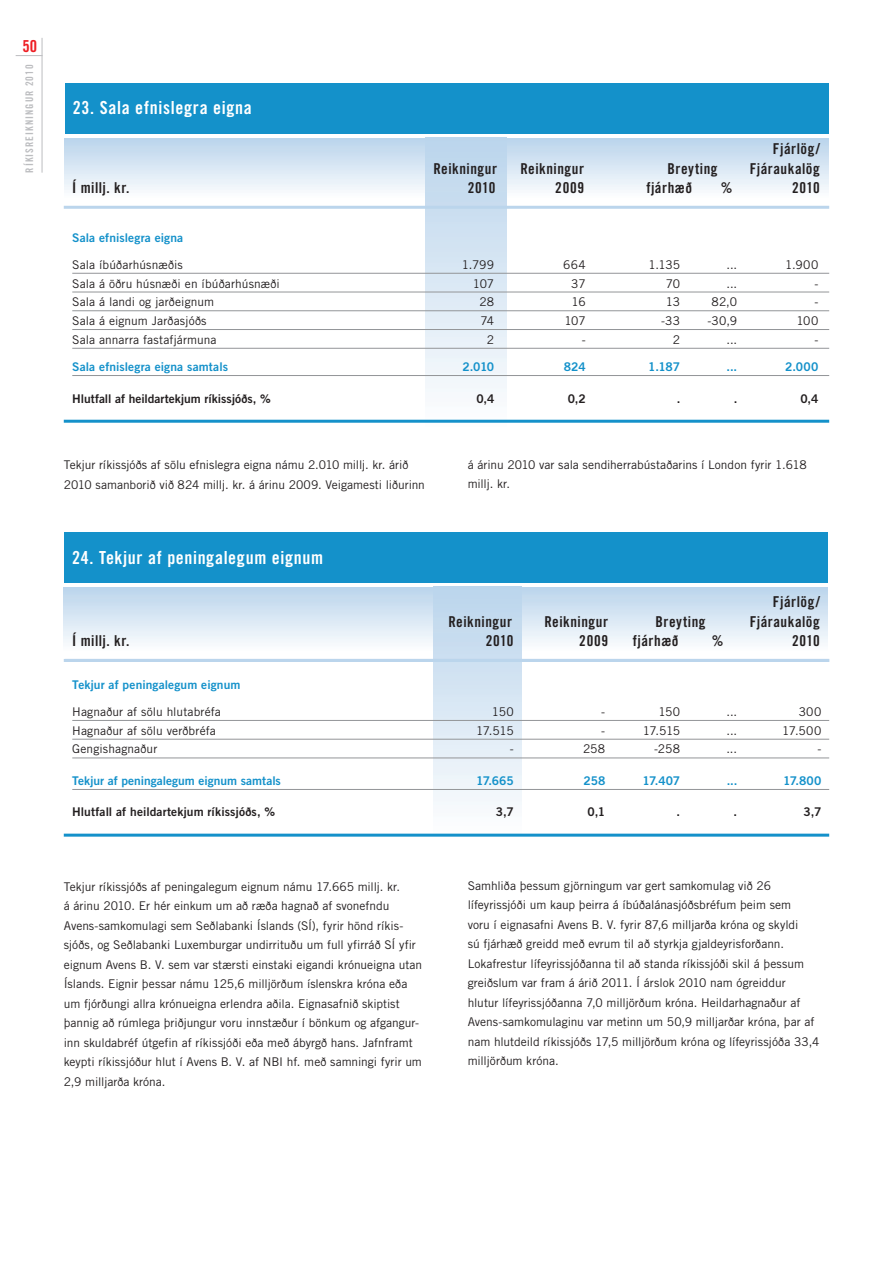
<style>
.page{position:relative;width:893px;height:1263px;background:#fff}
.page>*{position:absolute;margin:0;border:0;box-sizing:border-box;transform-origin:0 0}
.t1{font:18px "Trade Gothic LT Std Bd Cn 20";letter-spacing:.035em;color:#fff}
.t2{font:16.5px "Trade Gothic LT Std Bd Cn 20";color:#ee1d23}
.t3{font:15px "Trade Gothic LT Std Bd Cn 20";letter-spacing:.035em;color:#231f20}
.t4{font:12px/19.5px "Trade Gothic LT Std";color:#231f20}
.t5{font:12px "Trade Gothic LT Std Bd 2";letter-spacing:.005em;color:#1491ca}
.t6{font:12px "Trade Gothic LT Std Bd 2";letter-spacing:.005em;color:#231f20}
.t7{font:10.5px "Trade Gothic LT Std Bd Cn 20";letter-spacing:.1em;color:#bcbdc0}
</style>
<div class="page">
<hr style="left:42px;top:38px;width:1px;height:135px;background:#bcbdc0">
<svg style="left:16px;top:55px;width:27px;height:1px"></svg>
<div style="left:64px;top:587px;width:764px;height:64px;background:linear-gradient(to bottom,#bad4ec,#fbfdfe)"></div>
<div style="left:434px;top:587px;width:88px;height:248px;background:linear-gradient(to bottom,#bbd5ec,#f9fbfc)"></div>
<div style="left:64px;top:532px;width:764px;height:50px;background:#1491ca"></div>
<hr style="left:64px;top:659px;width:765px;height:3px;background:#bbd5ec">
<hr style="left:72px;top:720px;width:757px;height:1px;background:#939598">
<hr style="left:72px;top:739px;width:757px;height:1px;background:#939598">
<hr style="left:72px;top:758px;width:757px;height:1px;background:#939598">
<hr style="left:72px;top:789px;width:757px;height:1px;background:#939598">
<hr style="left:64px;top:834px;width:765px;height:3px;background:#1491ca">
<div style="left:65px;top:139px;width:764px;height:58px;background:linear-gradient(to bottom,#bad4ec,#fafcfd)"></div>
<div style="left:425px;top:138px;width:81px;height:290px;background:linear-gradient(to bottom,#bad4eb,#fdfdfe)"></div>
<hr style="left:64px;top:206px;width:765px;height:3px;background:#bbd5ec">
<hr style="left:72px;top:273px;width:757px;height:1px;background:#939598">
<hr style="left:72px;top:292px;width:757px;height:1px;background:#939598">
<hr style="left:72px;top:310px;width:757px;height:1px;background:#939598">
<hr style="left:72px;top:329px;width:757px;height:1px;background:#939598">
<hr style="left:72px;top:348px;width:757px;height:1px;background:#939598">
<hr style="left:72px;top:375px;width:757px;height:1px;background:#939598">
<hr style="left:64px;top:420px;width:765px;height:3px;background:#1491ca">
<div style="left:65px;top:83px;width:764px;height:51px;background:#1491ca"></div>
<h2 class="t2" style="left:22px;top:36px;width:16px">50</h2>
<p class="t7" style="left:23px;top:173px;width:110px;rotate:-90deg">RÍKISREIKNINGUR 2010</p>
<h1 class="t1" style="left:73px;top:96px;width:181px">23. Sala efnislegra eigna</h1>
<p class="t3" style="left:773px;top:140px;width:48px">Fjárlög/</p>
<p class="t3" style="left:433px;top:159px;width:65px">Reikningur</p>
<p class="t3" style="left:520px;top:159px;width:65px">Reikningur</p>
<p class="t3" style="left:667px;top:159px;width:52px">Breyting</p>
<p class="t3" style="left:750px;top:159px;width:72px">Fjáraukalög</p>
<p class="t3" style="left:72px;top:179px;width:59px">Í millj. kr.</p>
<p class="t3" style="left:468px;top:179px;width:29px">2010</p>
<p class="t3" style="left:555px;top:179px;width:30px">2009</p>
<p class="t3" style="left:646px;top:179px;width:47px">fjárhæð</p>
<p class="t3" style="left:721px;top:179px;width:13px">%</p>
<p class="t3" style="left:792px;top:179px;width:29px">2010</p>
<p class="t5" style="left:72px;top:230px;width:112px">Sala efnislegra eigna</p>
<p class="t4" style="left:72px;top:255px;width:112px">Sala íbúðarhúsnæðis</p>
<p class="t4" style="left:462px;top:255px;width:34px">1.799</p>
<p class="t4" style="left:563px;top:255px;width:24px">664</p>
<p class="t4" style="left:648px;top:255px;width:33px">1.135</p>
<p class="t4" style="left:726px;top:255px;width:12px">...</p>
<p class="t4" style="left:785px;top:255px;width:35px">1.900</p>
<p class="t4" style="left:72px;top:273px;width:209px">Sala á öðru húsnæði en íbúðarhúsnæði</p>
<p class="t4" style="left:473px;top:273px;width:23px">107</p>
<p class="t4" style="left:571px;top:273px;width:16px">37</p>
<p class="t4" style="left:666px;top:273px;width:16px">70</p>
<p class="t4" style="left:726px;top:273px;width:12px">...</p>
<p class="t4" style="left:814px;top:273px;width:5px">-</p>
<p class="t4" style="left:72px;top:292px;width:143px">Sala á landi og jarðeignum</p>
<p class="t4" style="left:479px;top:292px;width:16px">28</p>
<p class="t4" style="left:572px;top:292px;width:16px">16</p>
<p class="t4" style="left:666px;top:292px;width:16px">13</p>
<p class="t4" style="left:711px;top:292px;width:27px">82,0</p>
<p class="t4" style="left:814px;top:292px;width:5px">-</p>
<p class="t4" style="left:72px;top:311px;width:136px">Sala á eignum Jarðasjóðs</p>
<p class="t4" style="left:480px;top:311px;width:15px">74</p>
<p class="t4" style="left:564px;top:311px;width:23px">107</p>
<p class="t4" style="left:661px;top:311px;width:21px">-33</p>
<p class="t4" style="left:707px;top:311px;width:31px">-30,9</p>
<p class="t4" style="left:796px;top:311px;width:23px">100</p>
<p class="t4" style="left:72px;top:330px;width:146px">Sala annarra fastafjármuna</p>
<p class="t4" style="left:487px;top:330px;width:9px">2</p>
<p class="t4" style="left:582px;top:330px;width:5px">-</p>
<p class="t4" style="left:673px;top:330px;width:9px">2</p>
<p class="t4" style="left:726px;top:330px;width:12px">...</p>
<p class="t4" style="left:814px;top:330px;width:5px">-</p>
<p class="t5" style="left:72px;top:359px;width:157px">Sala efnislegra eigna samtals</p>
<p class="t5" style="left:462px;top:359px;width:33px">2.010</p>
<p class="t5" style="left:564px;top:359px;width:23px">824</p>
<p class="t5" style="left:648px;top:359px;width:33px">1.187</p>
<p class="t5" style="left:726px;top:359px;width:12px">...</p>
<p class="t5" style="left:785px;top:359px;width:35px">2.000</p>
<p class="t6" style="left:72px;top:391px;width:200px">Hlutfall af heildartekjum ríkissjóðs, %</p>
<p class="t6" style="left:476px;top:391px;width:19px">0,4</p>
<p class="t6" style="left:568px;top:391px;width:20px">0,2</p>
<p class="t6" style="left:677px;top:391px;width:5px">.</p>
<p class="t6" style="left:734px;top:391px;width:5px">.</p>
<p class="t6" style="left:800px;top:391px;width:19px">0,4</p>
<p class="t4" style="left:64px;top:455px;width:363px">Tekjur ríkissjóðs af sölu efnislegra eigna námu 2.010 millj. kr. árið<br>2010 samanborið við 824 millj. kr. á árinu 2009. Veigamesti liðurinn</p>
<h1 class="t1" style="left:72px;top:547px;width:252px">24. Tekjur af peningalegum eignum</h1>
<p class="t4" style="left:468px;top:454px;width:340px">á árinu 2010 var sala sendiherrabústaðarins í London fyrir 1.618 millj. kr.</p>
<p class="t3" style="left:773px;top:593px;width:48px">Fjárlög/</p>
<p class="t3" style="left:448px;top:612px;width:65px">Reikningur</p>
<p class="t3" style="left:544px;top:612px;width:65px">Reikningur</p>
<p class="t3" style="left:655px;top:612px;width:52px">Breyting</p>
<p class="t3" style="left:750px;top:612px;width:72px">Fjáraukalög</p>
<p class="t3" style="left:72px;top:632px;width:59px">Í millj. kr.</p>
<p class="t3" style="left:486px;top:632px;width:29px">2010</p>
<p class="t3" style="left:579px;top:632px;width:30px">2009</p>
<p class="t3" style="left:633px;top:632px;width:47px">fjárhæð</p>
<p class="t3" style="left:712px;top:632px;width:13px">%</p>
<p class="t3" style="left:792px;top:632px;width:29px">2010</p>
<p class="t5" style="left:72px;top:677px;width:170px">Tekjur af peningalegum eignum</p>
<p class="t4" style="left:72px;top:702px;width:150px">Hagnaður af sölu hlutabréfa</p>
<p class="t4" style="left:492px;top:702px;width:23px">150</p>
<p class="t4" style="left:601px;top:702px;width:5px">-</p>
<p class="t4" style="left:658px;top:702px;width:23px">150</p>
<p class="t4" style="left:726px;top:702px;width:12px">...</p>
<p class="t4" style="left:799px;top:702px;width:24px">300</p>
<p class="t4" style="left:72px;top:720px;width:145px">Hagnaður af sölu verðbréfa</p>
<p class="t4" style="left:476px;top:720px;width:39px">17.515</p>
<p class="t4" style="left:601px;top:720px;width:5px">-</p>
<p class="t4" style="left:643px;top:720px;width:39px">17.515</p>
<p class="t4" style="left:726px;top:720px;width:12px">...</p>
<p class="t4" style="left:782px;top:720px;width:41px">17.500</p>
<p class="t4" style="left:72px;top:739px;width:87px">Gengishagnaður</p>
<p class="t4" style="left:510px;top:739px;width:5px">-</p>
<p class="t4" style="left:583px;top:739px;width:24px">258</p>
<p class="t4" style="left:654px;top:739px;width:28px">-258</p>
<p class="t4" style="left:726px;top:739px;width:12px">...</p>
<p class="t4" style="left:817px;top:739px;width:5px">-</p>
<p class="t5" style="left:72px;top:773px;width:210px">Tekjur af peningalegum eignum samtals</p>
<p class="t5" style="left:476px;top:773px;width:39px">17.665</p>
<p class="t5" style="left:583px;top:773px;width:23px">258</p>
<p class="t5" style="left:642px;top:773px;width:39px">17.407</p>
<p class="t5" style="left:727px;top:773px;width:12px">...</p>
<p class="t5" style="left:783px;top:773px;width:40px">17.800</p>
<p class="t6" style="left:72px;top:805px;width:204px">Hlutfall af heildartekjum ríkissjóðs, %</p>
<p class="t6" style="left:496px;top:805px;width:19px">3,7</p>
<p class="t6" style="left:587px;top:805px;width:19px">0,1</p>
<p class="t6" style="left:676px;top:805px;width:5px">.</p>
<p class="t6" style="left:733px;top:805px;width:5px">.</p>
<p class="t6" style="left:803px;top:805px;width:19px">3,7</p>
<p class="t4" style="left:64px;top:876px;width:360px">Tekjur ríkissjóðs af peningalegum eignum námu 17.665 millj. kr.<br>á árinu 2010. Er hér einkum um að ræða hagnað af svonefndu Avens-samkomulagi sem Seðlabanki Íslands (SÍ), fyrir hönd ríkis&shy;sjóðs, og Seðlabanki Luxemburgar undirrituðu um full yfirráð SÍ yfir eignum Avens B. V. sem var stærsti einstaki eigandi krónueigna utan Íslands. Eignir þessar námu 125,6 milljörðum íslenskra króna eða um fjórðungi allra krónueigna erlendra aðila. Eignasafnið skiptist þannig að rúmlega þriðjungur voru innstæður í bönkum og afgangur&shy;inn skuldabréf útgefin af ríkissjóði eða með ábyrgð hans. Jafnframt keypti ríkissjóður hlut í Avens B. V. af NBI hf. með samningi fyrir um 2,9 milljarða króna.</p>
<p class="t4" style="left:468px;top:876px;width:353px">Samhliða þessum gjörningum var gert samkomulag við 26 lífeyrissjóði um kaup þeirra á íbúðalánasjóðsbréfum þeim sem<br>voru í eignasafni Avens B. V. fyrir 87,6 milljarða króna og skyldi<br>sú fjárhæð greidd með evrum til að styrkja gjaldeyrisforðann.<br>Lokafrestur lífeyrissjóðanna til að standa ríkissjóði skil á þessum greiðslum var fram á árið 2011. Í árslok 2010 nam ógreiddur hlutur lífeyrissjóðanna 7,0 milljörðum króna. Heildarhagnaður af Avens-samkomulaginu var metinn um 50,9 milljarðar króna, þar af nam hlutdeild ríkissjóðs 17,5 milljörðum króna og lífeyrissjóða 33,4 milljörðum króna.</p>
</div>
